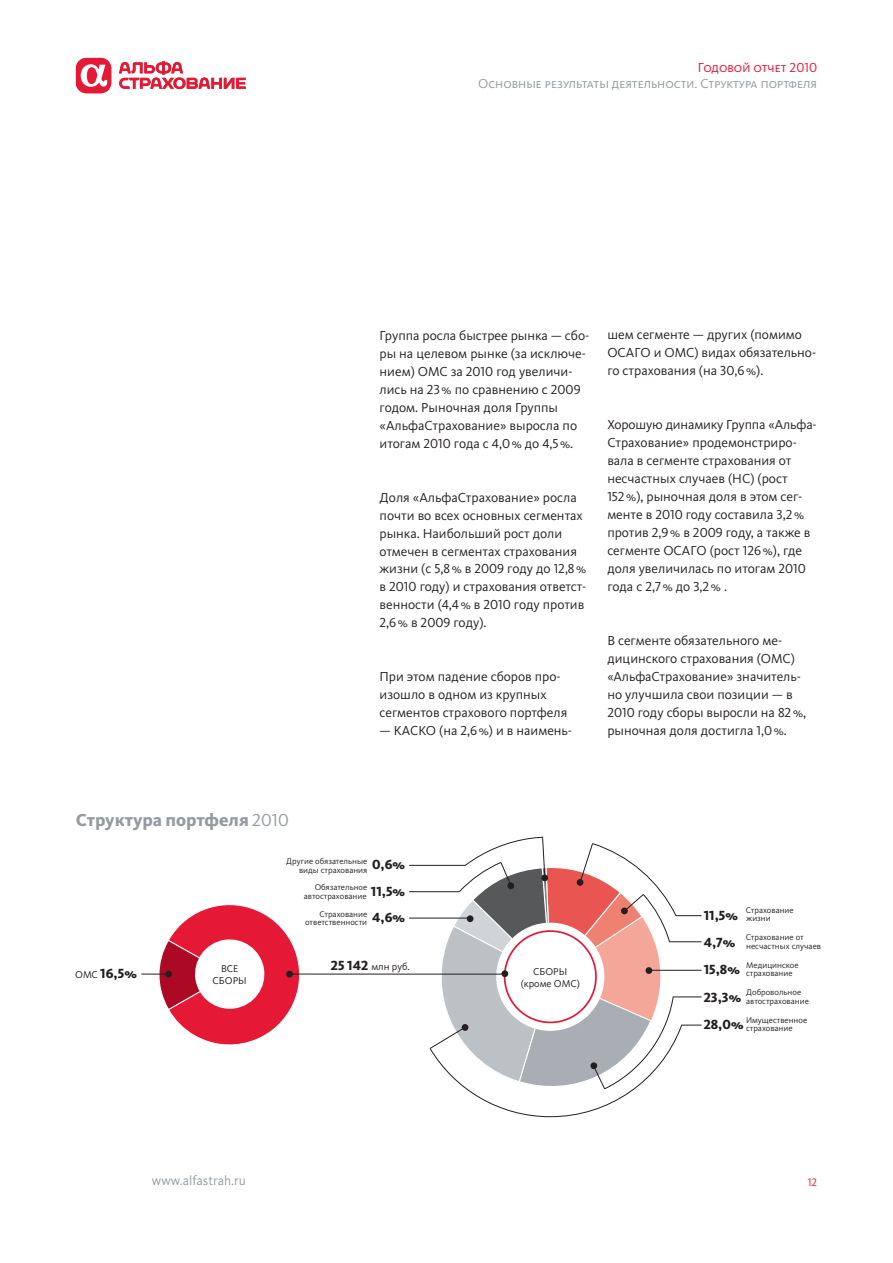
<style>
.page{position:relative;width:893px;height:1263px;background:#fff}
.page>*{position:absolute;margin:0;border:0;box-sizing:border-box;transform-origin:0 0}
.t1{font:800 18px "Kievit Cyr";color:#959ca1}
.t2{font:13.8px "Kievit Cyr Extra Bold SC";color:#231f20}
.t3{font:13.5px/18px "Kievit Cyr";color:#231f20}
.t4{font:13.5px "Kievit Cyr Regular SC";color:#959ca1}
.t5{font:13.5px "Kievit Cyr";color:#959ca1}
.t6{font:13.5px "Kievit Cyr Regular SC";color:#e51836}
.t7{font:11.25px "Kievit Cyr Regular SC";color:#e51836}
.t8{font:10.35px "Kievit Cyr";color:#231f20}
.t9{font:10.35px/12px "Kievit Cyr Regular SC";color:#231f20;text-align:center}
.t10{font:8.55px/8.6px "Kievit Cyr";color:#231f20}
.s1{font-family:"Kievit Cyr Regular SC"}
.s2{font-family:"Kievit Cyr Regular SC";font-weight:400}
.s3{font-family:"Kievit Cyr";font-size:10.35px}
.s4{font-family:"Kievit Cyr Extra Bold SC";font-size:13.8px}
</style>
<div class="page">
<div style="left:76px;top:58px;width:35px;height:35px;background:#e51836;border-radius:11px"></div>
<svg style="left:81px;top:64px;width:26px;height:23px"></svg>
<svg style="left:119px;top:61px;width:127px;height:28px"></svg>
<hr style="left:409px;top:865px;width:57px;height:1px;background:#231f20">
<hr style="left:409px;top:891px;width:50px;height:1px;background:#231f20">
<hr style="left:409px;top:918px;width:61px;height:1px;background:#231f20">
<svg style="left:428px;top:836px;width:274px;height:281px"></svg>
<div style="left:504px;top:930px;width:93px;height:93px;border:2px solid #e51836;border-radius:50%"></div>
<div style="left:501px;top:970px;width:7px;height:7px;background:#231f20;border-radius:3px"></div>
<svg style="left:141px;top:904px;width:169px;height:141px"></svg>
<div style="left:286px;top:970px;width:7px;height:8px;background:#231f20;border-radius:3px"></div>
<hr style="left:291px;top:974px;width:214px;height:1px;background:#231f20">
<p class="t6" style="left:698px;top:59px;width:121px">Годовой отчет 2010</p>
<p class="t4" style="left:478px;top:76px;width:340px">Основные результаты деятельности. Структура портфеля</p>
<p class="t3" style="left:380px;top:326px;width:211px">Группа росла быстрее рынка — сбо&shy;ры на целевом рынке (за исключе&shy;нием) ОМС за <span class="s1">2010</span> год увеличи&shy;лись на <span class="s1">23</span>% по сравнению с <span class="s1">2009 </span>годом. Рыночная доля Группы «АльфаСтрахование» выросла по итогам <span class="s1">2010</span> года с <span class="s1">4,0</span>% до <span class="s1">4,5</span>%.</p>
<p class="t3" style="left:380px;top:488px;width:208px">Доля «АльфаСтрахование» росла почти во всех основных сегментах рынка. Наибольший рост доли отмечен в сегментах страхования жизни (с <span class="s1">5,8</span>% в <span class="s1">2009</span> году до <span class="s1">12,8</span>% в <span class="s1">2010</span> году) и страхования ответст&shy;венности (<span class="s1">4,4</span>% в <span class="s1">2010</span> году против<br><span class="s1">2,6</span>% в <span class="s1">2009</span> году).</p>
<p class="t3" style="left:380px;top:668px;width:189px">При этом падение сборов про&shy;изошло в одном из крупных сегментов страхового портфеля</p>
<p class="t3" style="left:380px;top:722px;width:194px">— КАСКО (на <span class="s1">2,6</span>%) и в наимень-</p>
<p class="t3" style="left:607px;top:326px;width:210px">шем сегменте — других (помимо<br>ОСАГО и ОМС) видах обязательно&shy;го страхования (на <span class="s1">30,6%</span>).</p>
<p class="t3" style="left:607px;top:416px;width:211px">Хорошую динамику Группа «Альфа-<br>Страхование» продемонстриро&shy;вала в сегменте страхования от несчастных случаев (НС) (рост<br><span class="s1">152</span>%), рыночная доля в этом сег&shy;менте в <span class="s1">2010</span> году составила <span class="s1">3,2</span>% против <span class="s1">2,9</span>% в <span class="s1">2009</span> году, а также в сегменте ОСАГО (рост <span class="s1">126</span>%), где доля увеличилась по итогам <span class="s1">2010 </span>года с <span class="s1">2,7</span>% до <span class="s1">3,2</span>% .</p>
<p class="t3" style="left:607px;top:632px;width:200px">В сегменте обязательного ме&shy;дицинского страхования (ОМС) «АльфаСтрахование» значитель&shy;но улучшила свои позиции — в<br><span class="s1">2010</span> году сборы выросли на <span class="s1">82</span>%, рыночная доля достигла <span class="s1">1,0</span>%.</p>
<h1 class="t1" style="left:76px;top:809px;width:214px">Структура портфеля <span class="s2">2010</span></h1>
<p class="t10" style="left:299px;top:857px;width:108px;text-indent:-13px">Другие обязательные<br>виды страхования <sup>0,6%</sup></p>
<p class="t10" style="left:304px;top:883px;width:103px;text-indent:11px">Обязательное автострахование <sup>11,5%</sup></p>
<p class="t10" style="left:305px;top:909px;width:101px;text-indent:14px">Страхование ответственности <sup>4,6%</sup></p>
<p class="t2" style="left:75px;top:965px;width:63px"><span class="s3">ОМС</span> 16,5%</p>
<p class="t9" style="left:213px;top:962px;width:36px">ВСЕ<br>СБОРЫ</p>
<p class="t8" style="left:331px;top:960px;width:80px"><span class="s4">25 142</span> млн руб.</p>
<p class="t9" style="left:533px;top:965px;width:36px">СБОРЫ</p>
<p class="t8" style="left:521px;top:977px;width:61px">(кроме <span class="s1">ОМС)</span></p>
<p class="t2" style="left:704px;top:906px;width:36px">11,5%</p>
<p class="t10" style="left:746px;top:905px;width:49px">Страхование жизни</p>
<p class="t2" style="left:704px;top:934px;width:33px">4,7%</p>
<p class="t10" style="left:746px;top:933px;width:77px">Страхование от несчастных случаев</p>
<p class="t2" style="left:704px;top:961px;width:38px">15,8%</p>
<p class="t10" style="left:746px;top:960px;width:54px">Медицинское страхование</p>
<p class="t2" style="left:704px;top:989px;width:39px">23,3%</p>
<p class="t10" style="left:746px;top:988px;width:64px">Добровольное автострахование</p>
<p class="t2" style="left:704px;top:1016px;width:41px">28,0%</p>
<p class="t10" style="left:746px;top:1015px;width:63px">Имущественное страхование</p>
<p class="t5" style="left:152px;top:1173px;width:96px">www.alfastrah.ru</p>
<p class="t7" style="left:808px;top:1175px;width:11px">12</p>
</div>
